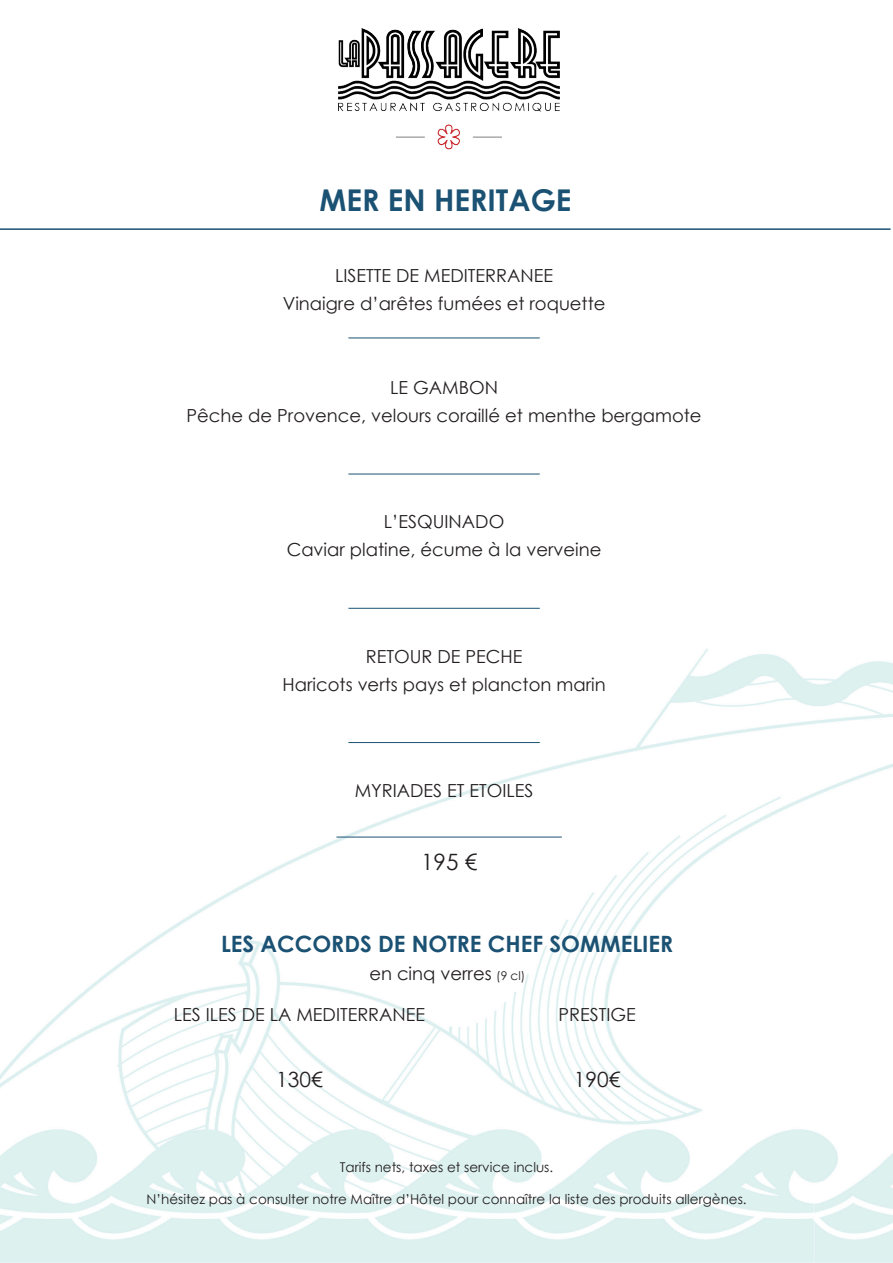
<style>
.page{position:relative;width:893px;height:1263px;background:#fff}
.page>*{position:absolute;margin:0;border:0;box-sizing:border-box;transform-origin:0 0}
.t1{font:700 30px "Century Gothic";color:#1b5173}
.t2{font:700 22.5px "Century Gothic";color:#1b5173}
.t3{font:22.5px "Century Gothic";color:#231f20}
.t4{font:21px "Century Gothic";color:#231f20}
.t5{font:18px/27.9px "Century Gothic";color:#231f20;text-align:center}
.t6{font:13.5px "Century Gothic";color:#231f20}
.s1{font-size:12px}
</style>
<div class="page">
<img style="left:0;top:28px;width:893px;height:1235px">
<img style="left:338px;top:29px;width:221px;height:121px">
<hr style="left:0;top:228px;width:891px;height:2px;background:#1b5173">
<hr style="left:336px;top:837px;width:226px;height:1px;background:#1b5173">
<hr style="left:348px;top:338px;width:192px;height:1px;background:#1b5173">
<hr style="left:348px;top:474px;width:192px;height:1px;background:#1b5173">
<hr style="left:348px;top:608px;width:192px;height:1px;background:#1b5173">
<hr style="left:348px;top:742px;width:192px;height:1px;background:#1b5173">
<h1 class="t1" style="left:320px;top:178px;width:254px">MER EN HERITAGE</h1>
<p class="t5" style="left:283px;top:262px;width:324px">LISETTE DE MEDITERRANEE<br>Vinaigre d’arêtes fumées et roquette</p>
<p class="t5" style="left:187px;top:373px;width:516px">LE GAMBON<br>Pêche de Provence, velours coraillé et menthe bergamote</p>
<p class="t5" style="left:287px;top:508px;width:316px">L’ESQUINADO<br>Caviar platine, écume à la verveine</p>
<p class="t5" style="left:283px;top:642px;width:325px">RETOUR DE PECHE<br>Haricots verts pays et plancton marin</p>
<p class="t5" style="left:355px;top:776px;width:180px">MYRIADES ET ETOILES</p>
<p class="t3" style="left:421px;top:847px;width:58px">195 €</p>
<p class="t2" style="left:221px;top:927px;width:454px">LES ACCORDS DE NOTRE CHEF SOMMELIER</p>
<p class="t5" style="left:369px;top:959px;width:157px">en cinq verres <span class="s1">(9 cl)</span></p>
<p class="t5" style="left:174px;top:1000px;width:253px">LES ILES DE LA MEDITERRANEE</p>
<p class="t4" style="left:276px;top:1065px;width:48px">130€</p>
<p class="t5" style="left:558px;top:1000px;width:79px">PRESTIGE</p>
<p class="t4" style="left:574px;top:1065px;width:48px">190€</p>
<p class="t6" style="left:340px;top:1157px;width:215px">Tarifs nets, taxes et service inclus.</p>
<p class="t6" style="left:146px;top:1190px;width:602px">N’hésitez pas à consulter notre Maître d’Hôtel pour connaître la liste des produits allergènes.</p>
</div>
